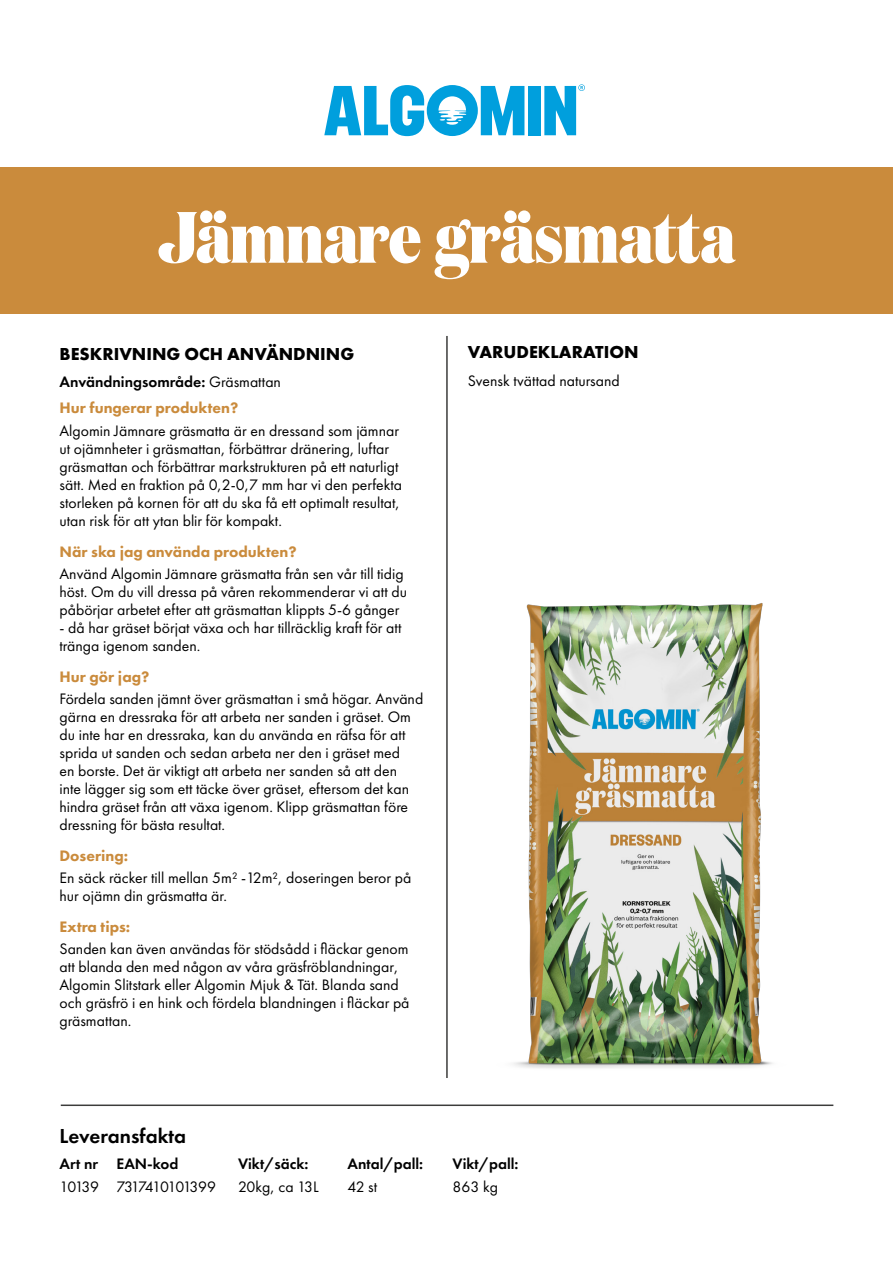
<style>
.page{position:relative;width:893px;height:1263px;background:#fff}
.page>*{position:absolute;margin:0;border:0;box-sizing:border-box;transform-origin:0 0}
.t1{font:800 72.45px "Domaine Display Cd";color:#fff}
.t2{font:600 21px "Futura PT";color:#000}
.t3{font:700 18px "Futura PT";color:#000}
.t4{font:15.75px/18px "Futura PT";color:#000}
.t5{font:800 15.75px/26.5px "Futura PT";color:#ca8b3c}
.t6{font:600 15.75px "Futura PT";color:#000}
.t7{font:15.75px "Futura PT";letter-spacing:-.1em;color:#000}
.s1{font-weight:600;color:#000}
.s2{font-weight:400;color:#000}
</style>
<div class="page">
<hr style="left:61px;top:1104px;width:772px;height:2px;background:#3c3c3b">
<hr style="left:446px;top:336px;width:2px;height:742px;background:#3c3c3b">
<svg style="left:544px;top:84px;width:41px;height:51px"></svg>
<div style="left:528px;top:86px;width:13px;height:49px;background:#009fdd"></div>
<svg style="left:324px;top:85px;width:200px;height:51px"></svg>
<div style="left:0;top:168px;width:893px;height:146px;background:#ca8b3c"></div>
<img style="left:513px;top:603px;width:260px;height:466px">
<h1 class="t1" style="left:158px;top:192px;width:578px">Jämnare gräsmatta</h1>
<p class="t3" style="left:60px;top:343px;width:296px">BESKRIVNING OCH ANVÄNDNING</p>
<p class="t5" style="left:60px;top:368px;width:223px"><span class="s1">Användningsområde:</span> <span class="s2">Gräsmattan<br></span>Hur fungerar produkten?</p>
<p class="t4" style="left:60px;top:421px;width:344px">Algomin Jämnare gräsmatta är en dressand som jämnar ut ojämnheter i gräsmattan, förbättrar dränering, luftar gräsmattan och förbättrar markstrukturen på ett naturligt sätt. Med en fraktion på 0,2-0,7 mm har vi den perfekta storleken på kornen för att du ska få ett optimalt resultat, utan risk för att ytan blir för kompakt.</p>
<p class="t5" style="left:60px;top:538px;width:239px">När ska jag använda produkten?</p>
<p class="t4" style="left:60px;top:564px;width:349px">Använd Algomin Jämnare gräsmatta från sen vår till tidig höst. Om du vill dressa på våren rekommenderar vi att du påbörjar arbetet efter att gräsmattan klippts 5-6 gånger</p>
<p class="t4" style="left:60px;top:618px;width:344px">- då har gräset börjat växa och har tillräcklig kraft för att tränga igenom sanden.</p>
<p class="t5" style="left:60px;top:663px;width:91px">Hur gör jag?</p>
<p class="t4" style="left:60px;top:689px;width:365px">Fördela sanden jämnt över gräsmattan i små högar. Använd gärna en dressraka för att arbeta ner sanden i gräset. Om du inte har en dressraka, kan du använda en räfsa för att sprida ut sanden och sedan arbeta ner den i gräset med<br>en borste. Det är viktigt att arbeta ner sanden så att den<br>inte lägger sig som ett täcke över gräset, eftersom det kan hindra gräset från att växa igenom. Klipp gräsmattan före dressning för bästa resultat.</p>
<p class="t5" style="left:60px;top:842px;width:70px">Dosering:</p>
<p class="t4" style="left:60px;top:868px;width:353px">En säck räcker till mellan 5m² -12m², doseringen beror på hur ojämn din gräsmatta är.</p>
<p class="t5" style="left:60px;top:913px;width:72px">Extra tips:</p>
<p class="t4" style="left:60px;top:939px;width:352px">Sanden kan även användas för stödsådd i fläckar genom att blanda den med någon av våra gräsfröblandningar, Algomin Slitstark eller Algomin Mjuk &amp; Tät. Blanda sand och gräsfrö i en hink och fördela blandningen i fläckar på gräsmattan.</p>
<p class="t3" style="left:468px;top:341px;width:172px">VARUDEKLARATION</p>
<p class="t4" style="left:468px;top:372px;width:154px">Svensk tvättad natursand</p>
<h2 class="t2" style="left:60px;top:1123px;width:128px">Leveransfakta</h2>
<p class="t6" style="left:60px;top:1154px;width:120px">Art nr EAN-kod</p>
<p class="t6" style="left:238px;top:1154px;width:72px">Vikt/säck:</p>
<p class="t6" style="left:348px;top:1154px;width:77px">Antal/pall:</p>
<p class="t6" style="left:453px;top:1154px;width:67px">Vikt/pall:</p>
<p class="t7" style="left:60px;top:1177px;width:158px">10139 7317410101399</p>
<p class="t4" style="left:238px;top:1177px;width:82px">20kg, ca 13L</p>
<p class="t4" style="left:348px;top:1177px;width:31px">42 st</p>
<p class="t4" style="left:453px;top:1177px;width:47px">863 kg</p>
</div>
